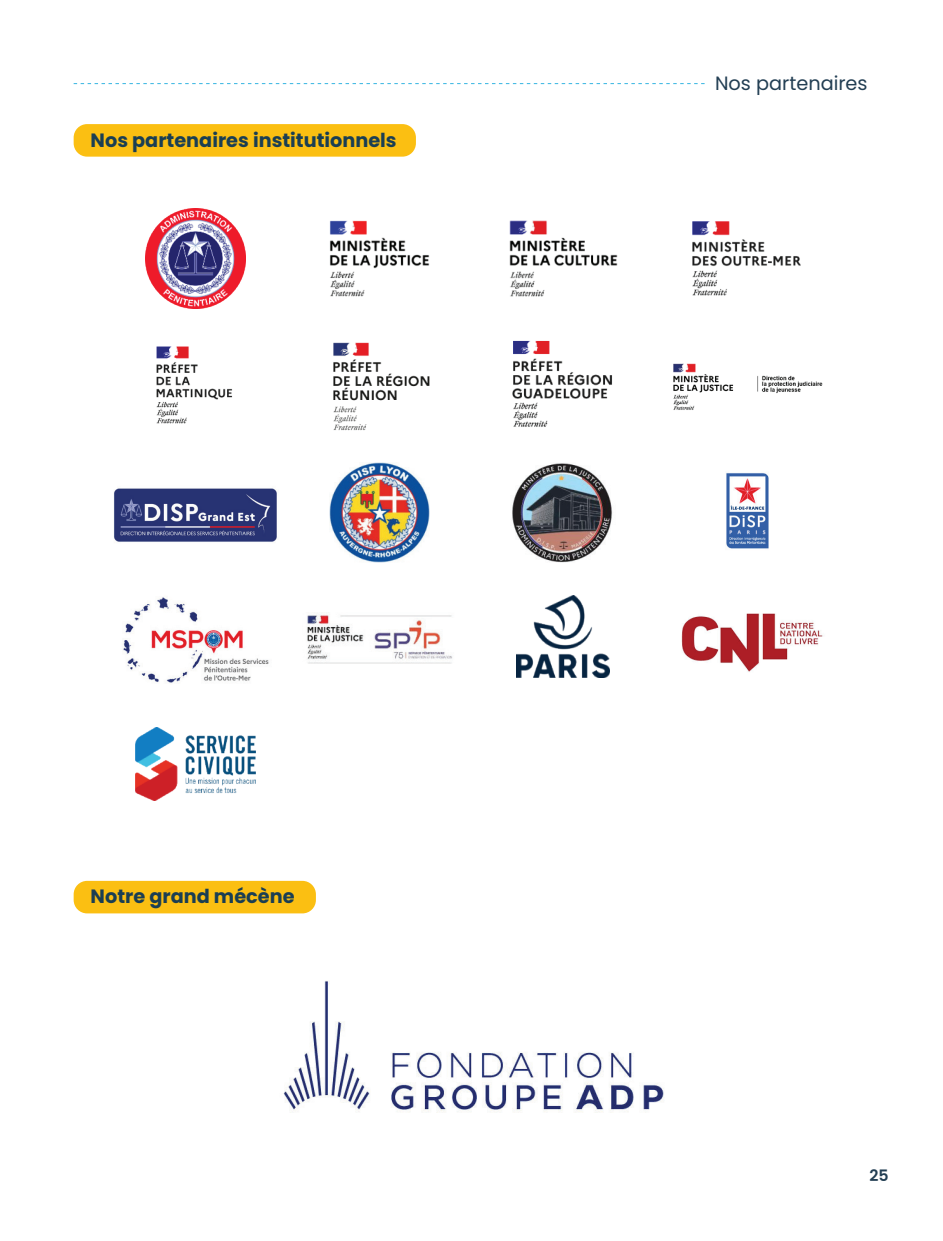
<style>
.page{position:relative;width:943px;height:1241px;background:#fff}
.page>*{position:absolute;margin:0;border:0;box-sizing:border-box;transform-origin:0 0}
.t1{font:700 19.25px "Poppins";color:#1a3e53}
.t2{font:19.25px "Poppins";color:#223e53}
.t3{font:600 15.75px "Poppins";color:#223e53}
</style>
<div class="page">
<img style="left:145px;top:208px;width:100px;height:101px">
<img style="left:681px;top:613px;width:142px;height:59px">
<img style="left:156px;top:346px;width:77px;height:78px">
<img style="left:509px;top:220px;width:109px;height:77px">
<img style="left:307px;top:612px;width:146px;height:52px">
<img style="left:333px;top:342px;width:97px;height:88px">
<img style="left:330px;top:220px;width:100px;height:77px">
<img style="left:136px;top:727px;width:120px;height:73px">
<img style="left:329px;top:462px;width:101px;height:100px">
<img style="left:512px;top:463px;width:101px;height:99px">
<img style="left:692px;top:221px;width:109px;height:75px">
<img style="left:516px;top:596px;width:93px;height:81px">
<img style="left:726px;top:473px;width:43px;height:76px">
<img style="left:512px;top:340px;width:100px;height:87px">
<img style="left:123px;top:597px;width:146px;height:86px">
<img style="left:674px;top:363px;width:149px;height:47px">
<img style="left:114px;top:488px;width:163px;height:54px">
<img style="left:283px;top:980px;width:381px;height:133px">
<svg style="left:74px;top:83px;width:630px;height:1px"></svg>
<div style="left:74px;top:124px;width:342px;height:33px;background:#fbbf12;border-radius:13px"></div>
<div style="left:74px;top:880px;width:242px;height:33px;background:#fbbf12;border-radius:13px"></div>
<p class="t1" style="left:91px;top:129px;width:307px">Nos partenaires institutionnels</p>
<p class="t1" style="left:91px;top:885px;width:205px">Notre grand mécène</p>
<p class="t2" style="left:715px;top:72px;width:154px">Nos partenaires</p>
<p class="t3" style="left:869px;top:1165px;width:21px">25</p>
</div>
